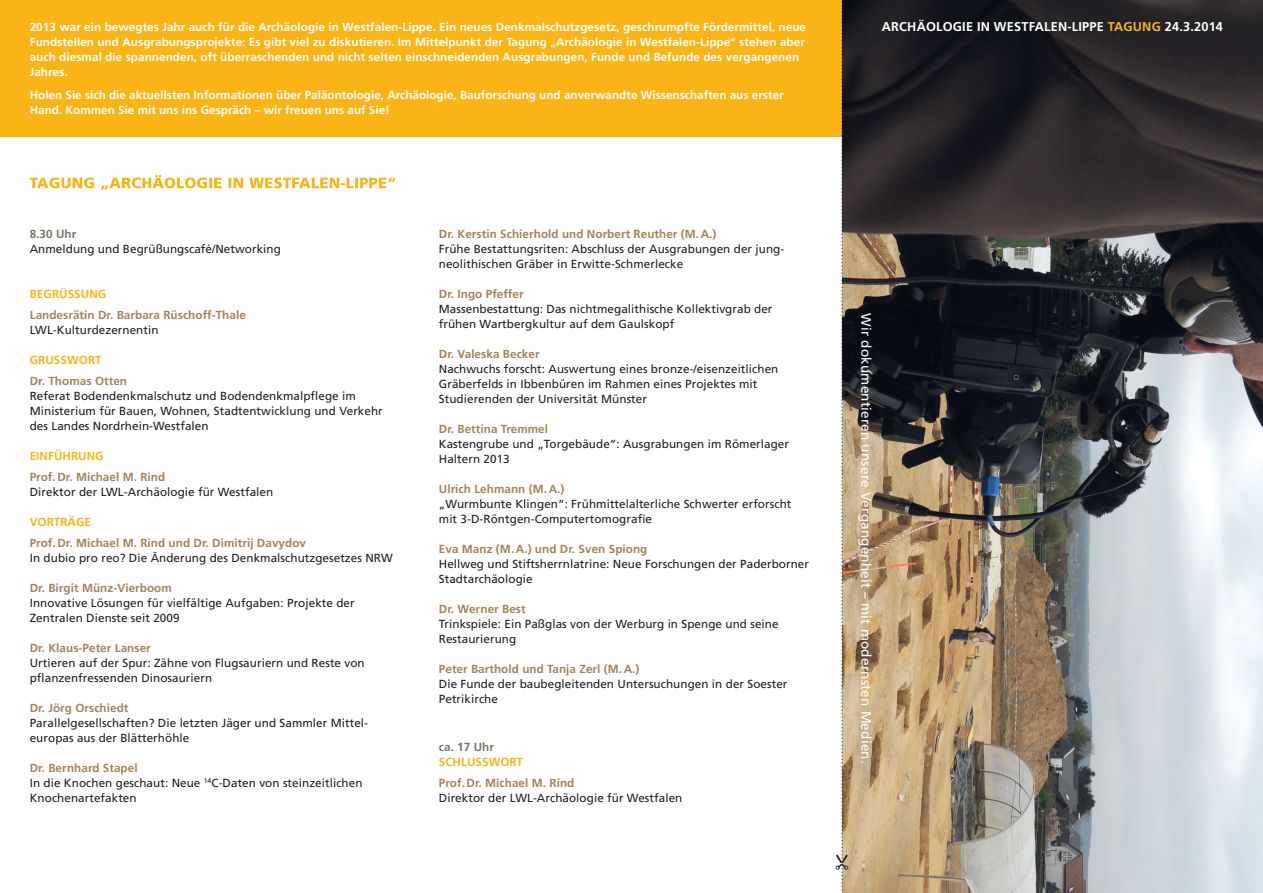
<style>
.page{position:relative;width:1263px;height:893px;background:#fff}
.page>*{position:absolute;margin:0;border:0;box-sizing:border-box;transform-origin:0 0}
.t1{font:13.5px "Frutiger LT Com";letter-spacing:.015em;color:#fff}
.t2{font:700 12.75px "Frutiger LT Com";letter-spacing:.015em;color:#fff}
.t3{font:11.7px/15px "Frutiger LT Com";letter-spacing:.005em;color:#231f20}
.t4{font:700 11.7px/15px "Frutiger LT Com";letter-spacing:.005em;color:#fff}
.t5{font:700 11.7px "Frutiger LT Com";letter-spacing:.005em;color:#a4835a}
.t6{font:700 11.7px "Frutiger LT Com";letter-spacing:.005em;color:#fbb416}
.t7{font:700 11.7px "Frutiger LT Com";letter-spacing:.005em;color:#6e7967}
.s1{color:#fbb416}
.s2{font-weight:700;color:#a4835a}
</style>
<div class="page">
<img style="left:848px;top:0;width:415px;height:893px">
<div style="left:0;top:0;width:842px;height:136px;background:#fbb416"></div>
<svg style="left:30px;top:175px;width:365px;height:15px"></svg>
<svg style="left:835px;top:0;width:13px;height:893px"></svg>
<p class="t4" style="left:30px;top:20px;width:778px">2013 war ein bewegtes Jahr auch für die Archäologie in Westfalen-Lippe. Ein neues Denkmalschutzgesetz, geschrumpfte Fördermittel, neue</p>
<p class="t2" style="left:882px;top:19px;width:343px">ARCHÄOLOGIE IN WESTFALEN-LIPPE <span class="s1">TAGUNG</span> 24.3.2014</p>
<p class="t4" style="left:30px;top:35px;width:777px">Fundstellen und Ausgrabungsprojekte: Es gibt viel zu diskutieren. Im Mittelpunkt der Tagung „Archäologie in Westfalen-Lippe“ stehen aber auch diesmal die spannenden, oft überraschenden und nicht selten einschneidenden Ausgrabungen, Funde und Befunde des vergangenen<br>Jahres.</p>
<p class="t4" style="left:30px;top:87px;width:755px">Holen Sie sich die aktuellsten Informationen über Paläontologie, Archäologie, Bauforschung und anverwandte Wissenschaften aus erster<br>Hand. Kommen Sie mit uns ins Gespräch – wir freuen uns auf Sie!</p>
<p class="t7" style="left:30px;top:227px;width:48px">8.30 Uhr</p>
<p class="t3" style="left:30px;top:242px;width:253px">Anmeldung und Begrüßungscafé/Networking</p>
<p class="t6" style="left:30px;top:287px;width:78px">BEGRÜSSUNG</p>
<p class="t5" style="left:30px;top:308px;width:218px">Landesrätin Dr. Barbara Rüschoff-Thale</p>
<p class="t3" style="left:30px;top:323px;width:130px">LWL-Kulturdezernentin</p>
<p class="t6" style="left:30px;top:353px;width:73px">GRUSSWORT</p>
<p class="t5" style="left:30px;top:374px;width:99px">Dr. Thomas Otten</p>
<p class="t3" style="left:30px;top:389px;width:355px">Referat Bodendenkmalschutz und Bodendenkmalpflege im<br>Ministerium für Bauen, Wohnen, Stadtentwicklung und Verkehr des Landes Nordrhein-Westfalen</p>
<p class="t6" style="left:30px;top:449px;width:15px">Einführung</p>
<p class="t5" style="left:30px;top:470px;width:137px">Prof.Dr. Michael M. Rind</p>
<p class="t3" style="left:30px;top:485px;width:245px">Direktor der LWL-Archäologie für Westfalen</p>
<p class="t6" style="left:30px;top:515px;width:17px">Vorträge</p>
<p class="t5" style="left:30px;top:536px;width:278px">Prof.Dr. Michael M. Rind und Dr. Dimitrij Davydov</p>
<p class="t3" style="left:30px;top:551px;width:364px">In dubio pro reo? Die Änderung des Denkmalschutzgesetzes NRW</p>
<p class="t5" style="left:30px;top:581px;width:144px">Dr. Birgit Münz-Vierboom</p>
<p class="t3" style="left:30px;top:596px;width:326px">Innovative Lösungen für vielfältige Aufgaben: Projekte der<br>Zentralen Dienste seit 2009</p>
<p class="t5" style="left:30px;top:641px;width:123px">Dr. Klaus-Peter Lanser</p>
<p class="t3" style="left:30px;top:656px;width:336px">Urtieren auf der Spur: Zähne von Flugsauriern und Reste von pflanzenfressenden Dinosauriern</p>
<p class="t5" style="left:30px;top:701px;width:100px">Dr. Jörg Orschiedt</p>
<p class="t3" style="left:30px;top:716px;width:340px">Parallelgesellschaften? Die letzten Jäger und Sammler Mittel&shy;europas aus der Blätterhöhle</p>
<p class="t3" style="left:30px;top:761px;width:334px"><span class="s2">Dr. Bernhard Stapel<br></span>In die Knochen geschaut: Neue <sup>14</sup>C-Daten von steinzeitlichen<br>Knochenartefakten</p>
<p class="t5" style="left:439px;top:227px;width:279px">Dr. Kerstin Schierhold und Norbert Reuther (M.A.)</p>
<p class="t3" style="left:439px;top:242px;width:347px">Frühe Bestattungsriten: Abschluss der Ausgrabungen der jung&shy;neolithischen Gräber in Erwitte-Schmerlecke</p>
<p class="t5" style="left:439px;top:287px;width:86px">Dr. Ingo Pfeffer</p>
<p class="t3" style="left:439px;top:302px;width:335px">Massenbestattung: Das nichtmegalithische Kollektivgrab der frühen Wartbergkultur auf dem Gaulskopf</p>
<p class="t5" style="left:439px;top:347px;width:102px">Dr. Valeska Becker</p>
<p class="t3" style="left:439px;top:362px;width:341px">Nachwuchs forscht: Auswertung eines bronze-/eisenzeitlichen<br>Gräberfelds in Ibbenbüren im Rahmen eines Projektes mit<br>Studierenden der Universität Münster</p>
<p class="t5" style="left:439px;top:422px;width:111px">Dr. Bettina Tremmel</p>
<p class="t3" style="left:439px;top:437px;width:352px">Kastengrube und „Torgebäude“: Ausgrabungen im Römerlager<br>Haltern 2013</p>
<p class="t5" style="left:439px;top:482px;width:127px">Ulrich Lehmann (M.A.)</p>
<p class="t3" style="left:439px;top:497px;width:354px">„Wurmbunte Klingen“: Frühmittelalterliche Schwerter erforscht mit 3-D-Röntgen-Computertomografie</p>
<p class="t5" style="left:439px;top:542px;width:210px">Eva Manz (M.A.) und Dr. Sven Spiong</p>
<p class="t3" style="left:439px;top:557px;width:372px">Hellweg und Stiftsherrnlatrine: Neue Forschungen der Paderborner<br>Stadtarchäologie</p>
<p class="t5" style="left:439px;top:602px;width:88px">Dr. Werner Best</p>
<p class="t3" style="left:439px;top:617px;width:341px">Trinkspiele: Ein Paßglas von der Werburg in Spenge und seine<br>Restaurierung</p>
<p class="t5" style="left:439px;top:662px;width:202px">Peter Barthold und Tanja Zerl (M.A.)</p>
<p class="t3" style="left:439px;top:677px;width:350px">Die Funde der baubegleitenden Untersuchungen in der Soester<br>Petrikirche</p>
<p class="t7" style="left:439px;top:740px;width:57px">ca. 17 Uhr</p>
<p class="t6" style="left:439px;top:755px;width:86px">SCHLUSSWORT</p>
<p class="t5" style="left:439px;top:776px;width:137px">Prof.Dr. Michael M. Rind</p>
<p class="t3" style="left:439px;top:791px;width:245px">Direktor der LWL-Archäologie für Westfalen</p>
<p class="t1" style="left:874px;top:313px;width:452px;rotate:90deg">Wir dokumentieren unsere Vergangenheit – mit modernsten Medien.</p>
</div>
